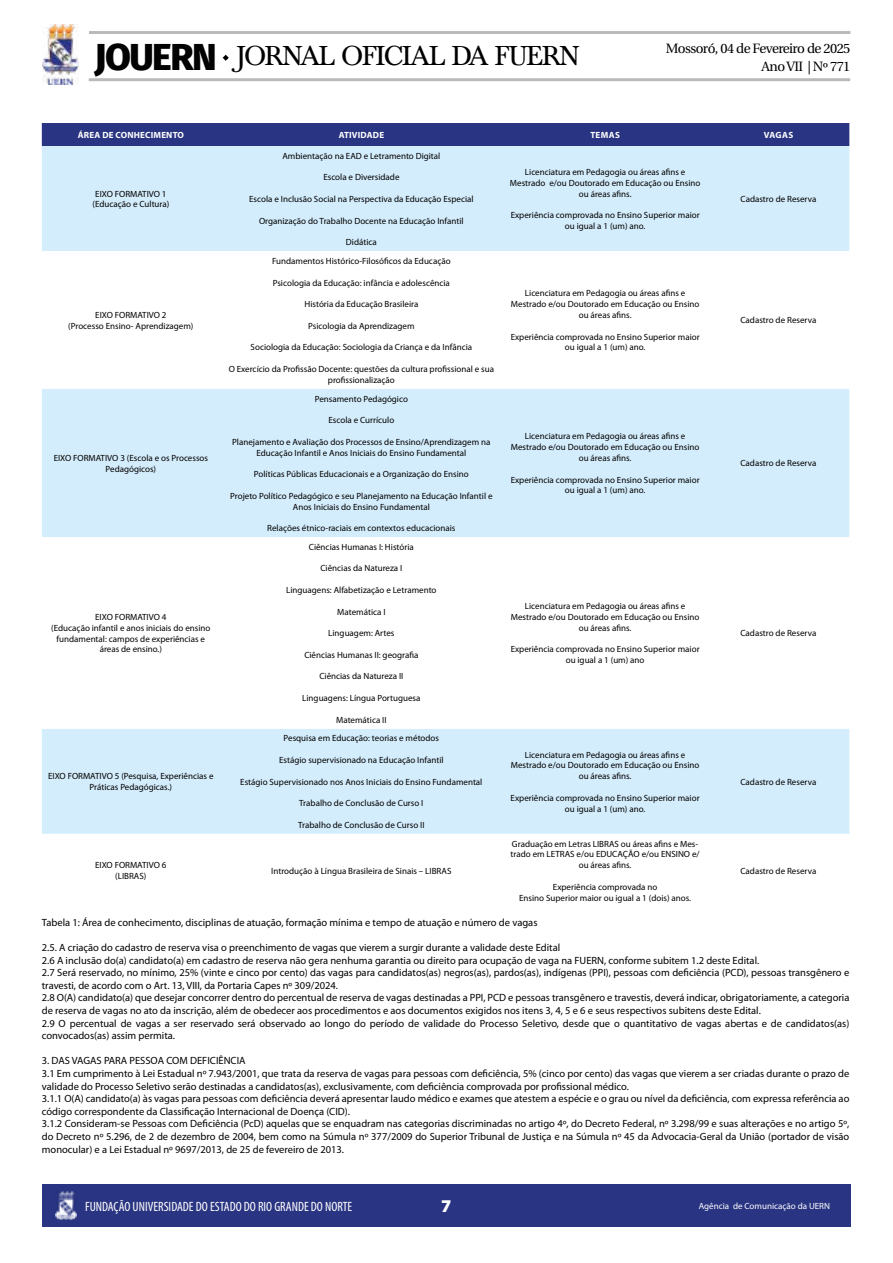
<style>
.page{position:relative;width:893px;height:1263px;background:#fff}
.page>*{position:absolute;margin:0;border:0;box-sizing:border-box;transform-origin:0 0}
.t1{font:800 37.5px "Fira Sans";letter-spacing:-.04em;color:#020203}
.t2{font:28.5px "Baskervald ADF Std";letter-spacing:-.04em;color:#000}
.t3{font:900 18px "Myriad Pro";color:#fff}
.t4{font:condensed 13.5px "Myriad Pro";color:#fff}
.t5{font:13.5px "Heuristica";letter-spacing:-.04em;color:#000}
.t6{font:10.5px/12.6px "Myriad Pro";color:#000}
.t7{font:9px/10.8px "Myriad Pro";color:#000;text-align:center}
.t8{font:700 9px "Myriad Pro";letter-spacing:.02em;color:#fff}
.t9{font:9px "Myriad Pro";color:#fff}
</style>
<div class="page">
<img style="left:43px;top:25px;width:35px;height:59px">
<hr style="left:89px;top:31px;width:761px;height:3px;background:#878787">
<hr style="left:89px;top:78px;width:761px;height:3px;background:#878787">
<svg style="left:222px;top:54px;width:7px;height:7px"></svg>
<div style="left:43px;top:1184px;width:808px;height:43px;background:#293482"></div>
<img style="left:55px;top:1191px;width:21px;height:29px">
<div style="left:42px;top:123px;width:807px;height:23px;background:#293482"></div>
<div style="left:42px;top:146px;width:807px;height:105px;background:#d4edfc"></div>
<svg style="left:42px;top:389px;width:807px;height:445px;fill:#d4edfc"></svg>
<h1 class="t1" style="left:95px;top:25px;width:124px">JOUERN</h1>
<h2 class="t2" style="left:237px;top:40px;width:344px">JORNAL OFICIAL DA FUERN</h2>
<h3 class="t5" style="left:666px;top:38px;width:186px">Mossoró, 04 de Fevereiro de 2025</h3>
<h3 class="t5" style="left:762px;top:56px;width:90px">Ano VII | Nº 771</h3>
<p class="t8" style="left:78px;top:129px;width:108px">ÁREA DE CONHECIMENTO</p>
<p class="t8" style="left:339px;top:129px;width:47px">ATIVIDADE</p>
<p class="t8" style="left:590px;top:129px;width:31px">TEMAS</p>
<p class="t8" style="left:764px;top:129px;width:31px">VAGAS</p>
<p class="t7" style="left:92px;top:188px;width:78px">EIXO FORMATIVO 1 (Educação e Cultura)</p>
<p class="t7" style="left:68px;top:309px;width:127px">EIXO FORMATIVO 2<br>(Processo Ensino- Aprendizagem)</p>
<p class="t7" style="left:54px;top:452px;width:156px">EIXO FORMATIVO 3 (Escola e os Processos<br>Pedagógicos)</p>
<p class="t7" style="left:51px;top:611px;width:161px">EIXO FORMATIVO 4<br>(Educação infantil e anos iniciais do ensino fundamental: campos de experiências e áreas de ensino.)</p>
<p class="t7" style="left:48px;top:771px;width:167px">EIXO FORMATIVO 5 (Pesquisa, Experiências e<br>Práticas Pedagógicas.)</p>
<p class="t7" style="left:282px;top:150px;width:159px">Ambientação na EAD e Letramento Digital</p>
<p class="t7" style="left:323px;top:172px;width:78px">Escola e Diversidade</p>
<p class="t7" style="left:249px;top:193px;width:226px">Escola e Inclusão Social na Perspectiva da Educação Especial</p>
<p class="t7" style="left:259px;top:215px;width:206px">Organização do Trabalho Docente na Educação Infantil</p>
<p class="t7" style="left:346px;top:237px;width:32px">Didática</p>
<p class="t7" style="left:272px;top:255px;width:180px">Fundamentos Histórico-Filosóficos da Educação</p>
<p class="t7" style="left:273px;top:277px;width:179px">Psicologia da Educação: infância e adolescência</p>
<p class="t7" style="left:304px;top:299px;width:115px">História da Educação Brasileira</p>
<p class="t7" style="left:308px;top:320px;width:108px">Psicologia da Aprendizagem</p>
<p class="t7" style="left:251px;top:342px;width:223px">Sociologia da Educação: Sociologia da Criança e da Infância</p>
<p class="t7" style="left:229px;top:363px;width:267px">O Exercício da Profissão Docente: questões da cultura profissional e sua profissionalização</p>
<p class="t7" style="left:315px;top:393px;width:95px">Pensamento Pedagógico</p>
<p class="t7" style="left:328px;top:415px;width:67px">Escola e Currículo</p>
<p class="t7" style="left:232px;top:436px;width:260px">Planejamento e Avaliação dos Processos de Ensino/Aprendizagem na<br>Educação Infantil e Anos Iniciais do Ensino Fundamental</p>
<p class="t7" style="left:254px;top:469px;width:216px">Políticas Públicas Educacionais e a Organização do Ensino</p>
<p class="t7" style="left:230px;top:490px;width:264px">Projeto Político Pedagógico e seu Planejamento na Educação Infantil e<br>Anos Iniciais do Ensino Fundamental</p>
<p class="t7" style="left:267px;top:523px;width:190px">Relações étnico-raciais em contextos educacionais</p>
<p class="t7" style="left:309px;top:541px;width:107px">Ciências Humanas I: História</p>
<p class="t7" style="left:320px;top:563px;width:83px">Ciências da Natureza I</p>
<p class="t7" style="left:286px;top:584px;width:152px">Linguagens: Alfabetização e Letramento</p>
<p class="t7" style="left:337px;top:606px;width:50px">Matemática I</p>
<p class="t7" style="left:328px;top:628px;width:68px">Linguagem: Artes</p>
<p class="t7" style="left:304px;top:649px;width:116px">Ciências Humanas II: geografia</p>
<p class="t7" style="left:319px;top:671px;width:85px">Ciências da Natureza II</p>
<p class="t7" style="left:302px;top:692px;width:120px">Linguagens: Língua Portuguesa</p>
<p class="t7" style="left:336px;top:714px;width:52px">Matemática II</p>
<p class="t7" style="left:284px;top:733px;width:157px">Pesquisa em Educação: teorias e métodos</p>
<p class="t7" style="left:279px;top:754px;width:166px">Estágio supervisionado na Educação Infantil</p>
<p class="t7" style="left:240px;top:776px;width:244px">Estágio Supervisionado nos Anos Iniciais do Ensino Fundamental</p>
<p class="t7" style="left:299px;top:798px;width:126px">Trabalho de Conclusão de Curso I</p>
<p class="t7" style="left:298px;top:819px;width:128px">Trabalho de Conclusão de Curso II</p>
<p class="t7" style="left:95px;top:860px;width:73px">EIXO FORMATIVO 6 (LIBRAS)</p>
<p class="t7" style="left:271px;top:865px;width:182px">Introdução à Língua Brasileira de Sinais – LIBRAS</p>
<p class="t7" style="left:510px;top:166px;width:192px">Licenciatura em Pedagogia ou áreas afins e<br>Mestrado e/ou Doutorado em Educação ou Ensino ou áreas afins.</p>
<p class="t7" style="left:511px;top:210px;width:190px">Experiência comprovada no Ensino Superior maior ou igual a 1 (um) ano.</p>
<p class="t7" style="left:511px;top:288px;width:190px">Licenciatura em Pedagogia ou áreas afins e<br>Mestrado e/ou Doutorado em Educação ou Ensino ou áreas afins.</p>
<p class="t7" style="left:511px;top:331px;width:190px">Experiência comprovada no Ensino Superior maior ou igual a 1 (um) ano.</p>
<p class="t7" style="left:511px;top:431px;width:190px">Licenciatura em Pedagogia ou áreas afins e<br>Mestrado e/ou Doutorado em Educação ou Ensino ou áreas afins.</p>
<p class="t7" style="left:511px;top:474px;width:190px">Experiência comprovada no Ensino Superior maior ou igual a 1 (um) ano.</p>
<p class="t7" style="left:511px;top:601px;width:190px">Licenciatura em Pedagogia ou áreas afins e<br>Mestrado e/ou Doutorado em Educação ou Ensino ou áreas afins.</p>
<p class="t7" style="left:511px;top:644px;width:190px">Experiência comprovada no Ensino Superior maior ou igual a 1 (um) ano</p>
<p class="t7" style="left:511px;top:749px;width:190px">Licenciatura em Pedagogia ou áreas afins e<br>Mestrado e/ou Doutorado em Educação ou Ensino ou áreas afins.</p>
<p class="t7" style="left:511px;top:792px;width:190px">Experiência comprovada no Ensino Superior maior ou igual a 1 (um) ano.</p>
<p class="t7" style="left:511px;top:838px;width:191px">Graduação em Letras LIBRAS ou áreas afins e Mes&shy;trado em LETRAS e/ou EDUCAÇÃO e/ou ENSINO e/ ou áreas afins.</p>
<p class="t7" style="left:519px;top:881px;width:173px">Experiência comprovada no<br>Ensino Superior maior ou igual a 1 (dois) anos.</p>
<p class="t7" style="left:740px;top:193px;width:77px">Cadastro de Reserva</p>
<p class="t7" style="left:740px;top:315px;width:77px">Cadastro de Reserva</p>
<p class="t7" style="left:740px;top:458px;width:77px">Cadastro de Reserva</p>
<p class="t7" style="left:740px;top:628px;width:77px">Cadastro de Reserva</p>
<p class="t7" style="left:740px;top:776px;width:77px">Cadastro de Reserva</p>
<p class="t7" style="left:740px;top:865px;width:77px">Cadastro de Reserva</p>
<p class="t6" style="left:42px;top:916px;width:497px">Tabela 1: Área de conhecimento, disciplinas de atuação, formação mínima e tempo de atuação e número de vagas</p>
<p class="t6" style="left:42px;top:941px;width:809px">2.5. A criação do cadastro de reserva visa o preenchimento de vagas que vierem a surgir durante a validade deste Edital<br>2.6 A inclusão do(a) candidato(a) em cadastro de reserva não gera nenhuma garantia ou direito para ocupação de vaga na FUERN, conforme subitem 1.2 deste Edital.<br>2.7 Será reservado, no mínimo, 25% (vinte e cinco por cento) das vagas para candidatos(as) negros(as), pardos(as), indígenas (PPI), pessoas com deficiência (PCD), pessoas transgênero e travesti, de acordo com o Art. 13, VIII, da Portaria Capes nº 309/2024.<br>2.8 O(A) candidato(a) que desejar concorrer dentro do percentual de reserva de vagas destinadas a PPI, PCD e pessoas transgênero e travestis, deverá indicar, obrigatoriamente, a categoria de reserva de vagas no ato da inscrição, além de obedecer aos procedimentos e aos documentos exigidos nos itens 3, 4, 5 e 6 e seus respectivos subitens deste Edital.<br>2.9 O percentual de vagas a ser reservado será observado ao longo do período de validade do Processo Seletivo, desde que o quantitativo de vagas abertas e de candidatos(as) convocados(as) assim permita.</p>
<p class="t6" style="left:42px;top:1054px;width:809px">3. DAS VAGAS PARA PESSOA COM DEFICIÊNCIA<br>3.1 Em cumprimento à Lei Estadual nº 7.943/2001, que trata da reserva de vagas para pessoas com deficiência, 5% (cinco por cento) das vagas que vierem a ser criadas durante o prazo de validade do Processo Seletivo serão destinadas a candidatos(as), exclusivamente, com deficiência comprovada por profissional médico.<br>3.1.1 O(A) candidato(a) às vagas para pessoas com deficiência deverá apresentar laudo médico e exames que atestem a espécie e o grau ou nível da deficiência, com expressa referência ao código correspondente da Classificação Internacional de Doença (CID).<br>3.1.2 Consideram-se Pessoas com Deficiência (PcD) aquelas que se enquadram nas categorias discriminadas no artigo 4º, do Decreto Federal, nº 3.298/99 e suas alterações e no artigo 5º, do Decreto nº 5.296, de 2 de dezembro de 2004, bem como na Súmula nº 377/2009 do Superior Tribunal de Justiça e na Súmula nº 45 da Advocacia-Geral da União (portador de visão monocular) e a Lei Estadual nº 9697/2013, de 25 de fevereiro de 2013.</p>
<h3 class="t4" style="left:85px;top:1198px;width:269px">FUNDAÇÃO UNIVERSIDADE DO ESTADO DO RIO GRANDE DO NORTE</h3>
<h3 class="t3" style="left:441px;top:1194px;width:12px">7</h3>
<p class="t9" style="left:699px;top:1200px;width:133px">Agência de Comunicação da UERN</p>
</div>
